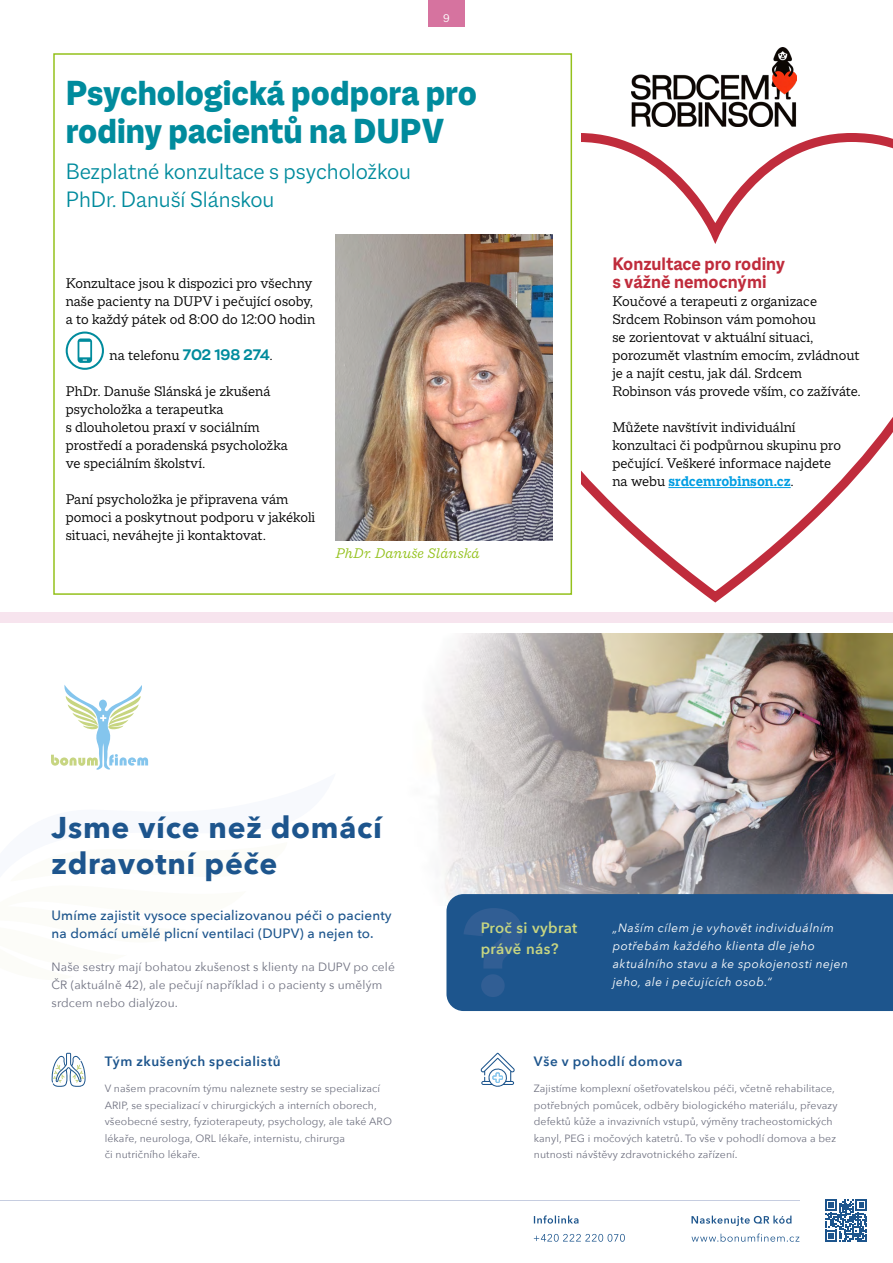
<style>
.page{position:relative;width:893px;height:1263px;background:#fff}
.page>*{position:absolute;margin:0;border:0;box-sizing:border-box;transform-origin:0 0}
.H1c{font:800 37.5px/37.5px "Macklin Sans";color:#008b9d}
.t1{font:700 30px/36px "Avenir Next";letter-spacing:.025em;color:#1d558d}
.H1b{font:300 24px/28.8px "Macklin Sans";color:#008b9d}
.H2c{font:700 19.5px/18px "Macklin Sans";color:#c02c3c}
.t2{font:15px/18px "Macklin Slab";color:#000}
.t3{font:600 15px/21px "Avenir Next";letter-spacing:.025em;color:#c7d581}
.popisek{font:italic 15px "Macklin Slab";color:#94c11c}
.t4{font:500 13.5px/18px "Avenir Next";letter-spacing:.01em;color:#1d558d}
.t5{font:600 13.5px "Avenir Next";letter-spacing:.04em;color:#1d558d}
.t6{font:italic 12px/18px "Avenir Next";letter-spacing:.04em;color:#fff}
.t7{font:12px/18px "Avenir Next";letter-spacing:.01em;color:#6f7180}
.t8{font:12px "Macklin Slab";color:#fff}
.t9{font:10.5px/16.5px "Avenir Next";letter-spacing:.01em;color:#6f7180}
.s1{font-family:"Zona Pro";font-weight:700;color:#008b9d}
.s2{font-weight:700;color:#009ee3}
</style>
<div class="page">
<svg style="left:461px;top:133px;width:432px;height:470px"></svg>
<div style="left:444px;top:48px;width:136px;height:479px;background:#fff"></div>
<div style="left:53px;top:53px;width:519px;height:542px;border:2px solid #94c11c"></div>
<div style="left:0;top:612px;width:893px;height:11px;background:#f7e4ee"></div>
<img style="left:428px;top:634px;width:465px;height:260px">
<svg style="left:51px;top:685px;width:98px;height:85px"></svg>
<hr style="left:0;top:1200px;width:799px;height:1px;background:#c6cde0">
<div style="left:446px;top:894px;width:447px;height:117px;background:#1d558d"></div>
<svg style="left:463px;top:908px;width:59px;height:89px;background:#255890"></svg>
<svg style="left:480px;top:1053px;width:35px;height:34px"></svg>
<svg style="left:51px;top:1053px;width:35px;height:34px"></svg>
<svg style="left:691px;top:1215px;width:100px;height:11px"></svg>
<svg style="left:691px;top:1233px;width:108px;height:9px"></svg>
<svg style="left:825px;top:1199px;width:42px;height:42px"></svg>
<svg style="left:534px;top:1215px;width:44px;height:8px"></svg>
<svg style="left:534px;top:1234px;width:91px;height:8px"></svg>
<img style="left:336px;top:234px;width:217px;height:306px">
<img style="left:632px;top:48px;width:164px;height:78px">
<svg style="left:66px;top:332px;width:38px;height:38px"></svg>
<hr style="left:668px;top:487px;width:123px;height:1px;background:#009ee3">
<div style="left:428px;top:0;width:37px;height:26px;background:#d6739f"></div>
<p class="t8" style="left:443px;top:11px;width:8px">9</p>
<p class="H1c" style="left:66px;top:74px;width:413px">Psychologická podpora pro rodiny pacientů na DUPV</p>
<p class="H1b" style="left:66px;top:156px;width:347px">Bezplatné konzultace s psycholožkou<br>PhDr. Danuší Slánskou</p>
<p class="t2" style="left:66px;top:274px;width:251px">Konzultace jsou k dispozici pro všechny naše pacienty na DUPV i pečující osoby, a to každý pátek od 8:00 do 12:00 hodin</p>
<p class="t2" style="left:110px;top:346px;width:164px">na telefonu <span class="s1">702 198 274</span>.</p>
<p class="t2" style="left:66px;top:382px;width:224px">PhDr. Danuše Slánská je zkušená psycholožka a terapeutka<br>s dlouholetou praxí v sociálním prostředí a poradenská psycholožka ve speciálním školství.</p>
<p class="t2" style="left:66px;top:490px;width:251px">Paní psycholožka je připravena vám pomoci a poskytnout podporu v jakékoli situaci, neváhejte ji kontaktovat.</p>
<p class="popisek" style="left:336px;top:545px;width:145px">PhDr. Danuše Slánská</p>
<p class="H2c" style="left:612px;top:255px;width:175px">Konzultace pro rodiny s vážně nemocnými</p>
<p class="t2" style="left:612px;top:292px;width:250px">Koučové a terapeuti z organizace Srdcem Robinson vám pomohou<br>se zorientovat v aktuální situaci, porozumět vlastním emocím, zvládnout je a najít cestu, jak dál. Srdcem Robinson vás provede vším, co zažíváte.</p>
<p class="t2" style="left:612px;top:418px;width:230px">Můžete navštívit individuální konzultaci či podpůrnou skupinu pro pečující. Veškeré informace najdete na webu <span class="s2">srdcemrobinson.cz</span>.</p>
<p class="t1" style="left:52px;top:809px;width:332px">Jsme více než domácí zdravotní péče</p>
<p class="t4" style="left:52px;top:905px;width:342px">Umíme zajistit vysoce specializovanou péči o pacienty na domácí umělé plicní ventilaci (DUPV) a nejen to.</p>
<p class="t7" style="left:52px;top:957px;width:345px">Naše sestry mají bohatou zkušenost s klienty na DUPV po celé<br>ČR (aktuálně 42), ale pečují například i o pacienty s umělým srdcem nebo dialýzou.</p>
<p class="t3" style="left:481px;top:917px;width:98px">Proč si vybrat právě nás?</p>
<p class="t6" style="left:613px;top:918px;width:237px">„Naším cílem je vyhovět individuálním potřebám každého klienta dle jeho aktuálního stavu a ke spokojenosti nejen jeho, ale i pečujících osob.“</p>
<p class="t5" style="left:105px;top:1050px;width:177px">Tým zkušených specialistů</p>
<p class="t9" style="left:105px;top:1080px;width:289px">V našem pracovním týmu naleznete sestry se specializací ARIP, se specializací v chirurgických a interních oborech, všeobecné sestry, fyzioterapeuty, psychology, ale také ARO lékaře, neurologa, ORL lékaře, internistu, chirurga<br>či nutričního lékaře.</p>
<p class="t5" style="left:534px;top:1050px;width:150px">Vše v pohodlí domova</p>
<p class="t9" style="left:534px;top:1080px;width:305px">Zajistíme komplexní ošetřovatelskou péči, včetně rehabilitace, potřebných pomůcek, odběry biologického materiálu, převazy defektů kůže a invazivních vstupů, výměny tracheostomických kanyl, PEG i močových katetrů. To vše v pohodlí domova a bez nutnosti návštěvy zdravotnického zařízení.</p>
</div>
